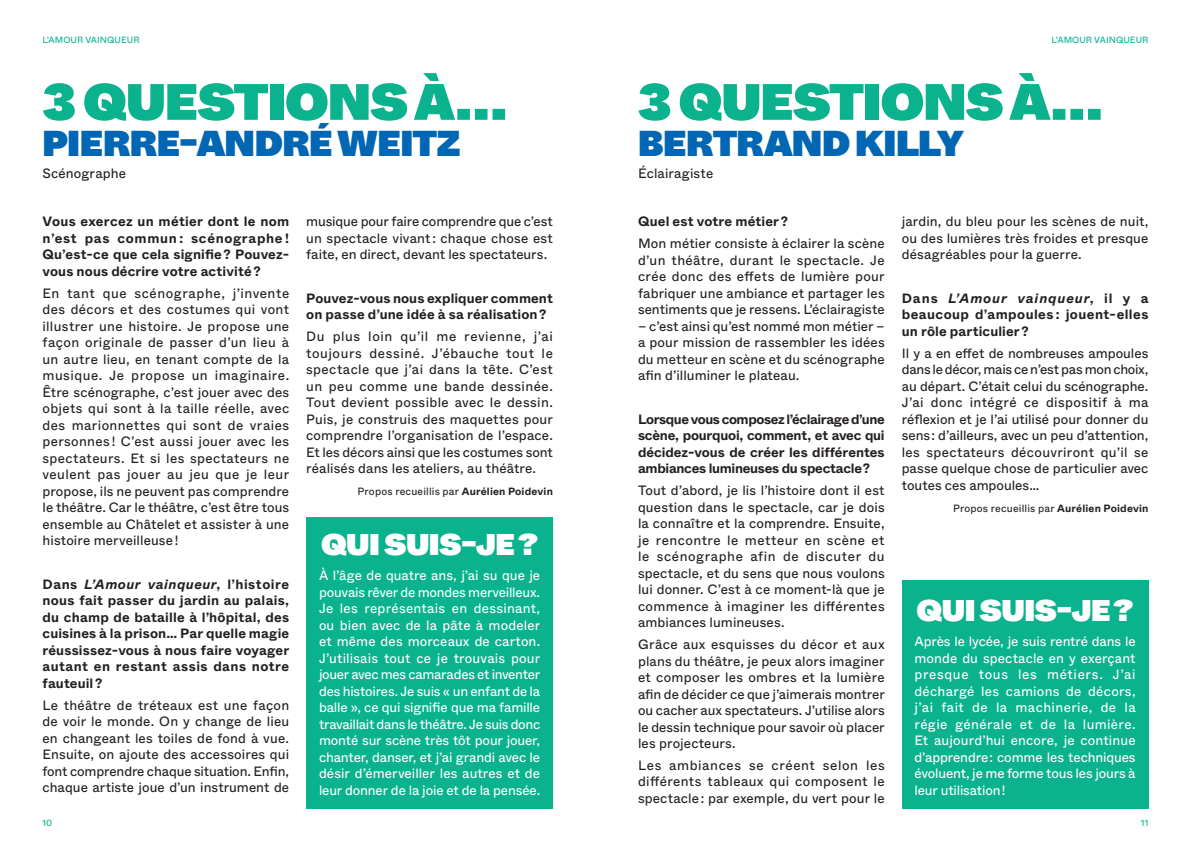
<style>
.page{position:relative;width:1191px;height:851px;background:#fff}
.page>*{position:absolute;margin:0;border:0;box-sizing:border-box;transform-origin:0 0}
.TITRES_34_PT{font:51px "ABC Whyte Super";letter-spacing:-.02em;color:#0ab38d}
.texte{font:36px "ABC Whyte Super";letter-spacing:-.015em;color:#0166b3}
.TITRES_34_PT-2{font:30px "ABC Whyte Super";letter-spacing:-.02em;color:#fff}
.texte-2{font:13.5px/16.5px "ABC Whyte";letter-spacing:.005em;color:#231f20;text-align:justify}
.texte-3{font:13.5px/16.5px "ABC Whyte";letter-spacing:-.01em;color:#fff;text-align:justify}
.texte-4{font:700 13.5px/16.5px "ABC Whyte";letter-spacing:.01em;color:#231f20;text-align:justify}
.texte-5{font:10.5px "ABC Whyte";letter-spacing:.015em;color:#231f20}
.t1{font:9px "ABC Whyte";color:#0ab38d}
.s1{font-style:italic}
.s2{font-weight:700}
</style>
<div class="page">
<div style="left:306px;top:516px;width:247px;height:292px;background:#0ab38d"></div>
<div style="left:901px;top:580px;width:247px;height:228px;background:#0ab38d"></div>
<p class="t1" style="left:43px;top:34px;width:99px">L’AMOUR VAINQUEUR</p>
<p class="t1" style="left:1051px;top:34px;width:99px">L’AMOUR VAINQUEUR</p>
<p class="TITRES_34_PT" style="left:43px;top:66px;width:466px">3 QUESTIONS À…</p>
<p class="texte" style="left:43px;top:118px;width:419px">PIERRE-ANDRÉ WEITZ</p>
<p class="texte-2" style="left:43px;top:165px;width:85px">Scénographe</p>
<p class="texte-4" style="left:43px;top:213px;width:248px">Vous exercez un métier dont le nom n’est pas commun : scénographe !<br>Qu’est-ce que cela signifie ? Pouvez&shy;vous nous décrire votre activité ?</p>
<p class="texte-2" style="left:43px;top:284px;width:248px">En tant que scénographe, j’invente des décors et des costumes qui vont illustrer une histoire. Je propose une façon originale de passer d’un lieu à un autre lieu, en tenant compte de la musique. Je propose un imaginaire.<br>Être scénographe, c’est jouer avec des objets qui sont à la taille réelle, avec des marionnettes qui sont de vraies personnes ! C’est aussi jouer avec les spectateurs. Et si les spectateurs ne veulent pas jouer au jeu que je leur propose, ils ne peuvent pas comprendre le théâtre. Car le théâtre, c’est être tous ensemble au Châtelet et assister à une histoire merveilleuse !</p>
<p class="texte-4" style="left:43px;top:576px;width:248px">Dans <span class="s1">L’Amour vainqueur</span>, l’histoire nous fait passer du jardin au palais, du champ de bataille à l’hôpital, des cuisines à la prison… Par quelle magie réussissez-vous à nous faire voyager autant en restant assis dans notre fauteuil ?</p>
<p class="texte-2" style="left:43px;top:696px;width:248px">Le théâtre de tréteaux est une façon de voir le monde. On y change de lieu en changeant les toiles de fond à vue.<br>Ensuite, on ajoute des accessoires qui font comprendre chaque situation. Enfin, chaque artiste joue d’un instrument de</p>
<p class="texte-2" style="left:306px;top:213px;width:248px">musique pour faire comprendre que c’est un spectacle vivant : chaque chose est faite, en direct, devant les spectateurs.</p>
<p class="texte-4" style="left:306px;top:290px;width:248px">Pouvez-vous nous expliquer comment on passe d’une idée à sa réalisation ?</p>
<p class="texte-2" style="left:306px;top:328px;width:248px">Du plus loin qu’il me revienne, j’ai toujours dessiné. J’ébauche tout le spectacle que j’ai dans la tête. C’est un peu comme une bande dessinée.<br>Tout devient possible avec le dessin.<br>Puis, je construis des maquettes pour comprendre l’organisation de l’espace.<br>Et les décors ainsi que les costumes sont réalisés dans les ateliers, au théâtre.</p>
<p class="texte-5" style="left:357px;top:484px;width:197px">Propos recueillis par <span class="s2">Aurélien Poidevin</span></p>
<p class="TITRES_34_PT-2" style="left:321px;top:523px;width:219px">QUI SUIS-JE ?</p>
<p class="texte-3" style="left:319px;top:567px;width:223px">À l’âge de quatre ans, j’ai su que je pouvais rêver de mondes merveilleux.<br>Je les représentais en dessinant, ou bien avec de la pâte à modeler et même des morceaux de carton.<br>J’utilisais tout ce je trouvais pour jouer avec mes camarades et inventer des histoires. Je suis « un enfant de la balle », ce qui signifie que ma famille travaillait dans le théâtre. Je suis donc monté sur scène très tôt pour jouer, chanter, danser, et j’ai grandi avec le désir d’émerveiller les autres et de leur donner de la joie et de la pensée.</p>
<p class="TITRES_34_PT" style="left:638px;top:66px;width:466px">3 QUESTIONS À…</p>
<p class="texte" style="left:638px;top:118px;width:327px">BERTRAND KILLY</p>
<p class="texte-2" style="left:638px;top:165px;width:77px">Éclairagiste</p>
<p class="texte-4" style="left:638px;top:213px;width:151px">Quel est votre métier ?</p>
<p class="texte-2" style="left:638px;top:235px;width:248px">Mon métier consiste à éclairer la scène d’un théâtre, durant le spectacle. Je crée donc des effets de lumière pour fabriquer une ambiance et partager les sentiments que je ressens. L’éclairagiste</p>
<p class="texte-2" style="left:638px;top:317px;width:248px">– c’est ainsi qu’est nommé mon métier – a pour mission de rassembler les idées du metteur en scène et du scénographe afin d’illuminer le plateau.</p>
<p class="texte-4" style="left:638px;top:411px;width:248px">Lorsque vous composez l’éclairage d’une scène, pourquoi, comment, et avec qui décidez-vous de créer les différentes ambiances lumineuses du spectacle ?</p>
<p class="texte-2" style="left:638px;top:482px;width:248px">Tout d’abord, je lis l’histoire dont il est question dans le spectacle, car je dois la connaître et la comprendre. Ensuite, je rencontre le metteur en scène et le scénographe afin de discuter du spectacle, et du sens que nous voulons lui donner. C’est à ce moment-là que je commence à imaginer les différentes ambiances lumineuses.</p>
<p class="texte-2" style="left:638px;top:636px;width:248px">Grâce aux esquisses du décor et aux plans du théâtre, je peux alors imaginer et composer les ombres et la lumière afin de décider ce que j’aimerais montrer ou cacher aux spectateurs. J’utilise alors le dessin technique pour savoir où placer les projecteurs.</p>
<p class="texte-2" style="left:638px;top:757px;width:248px">Les ambiances se créent selon les différents tableaux qui composent le spectacle : par exemple, du vert pour le</p>
<p class="texte-2" style="left:901px;top:213px;width:248px">jardin, du bleu pour les scènes de nuit, ou des lumières très froides et presque désagréables pour la guerre.</p>
<p class="texte-4" style="left:901px;top:290px;width:248px">Dans <span class="s1">L’Amour vainqueur</span>, il y a beaucoup d’ampoules : jouent-elles un rôle particulier ?</p>
<p class="texte-2" style="left:901px;top:345px;width:248px">Il y a en effet de nombreuses ampoules dans le décor, mais ce n’est pas mon choix, au départ. C’était celui du scénographe.<br>J’ai donc intégré ce dispositif à ma réflexion et je l’ai utilisé pour donner du sens : d’ailleurs, avec un peu d’attention, les spectateurs découvriront qu’il se passe quelque chose de particulier avec toutes ces ampoules…</p>
<p class="texte-5" style="left:953px;top:501px;width:197px">Propos recueillis par <span class="s2">Aurélien Poidevin</span></p>
<p class="TITRES_34_PT-2" style="left:916px;top:589px;width:219px">QUI SUIS-JE ?</p>
<p class="texte-3" style="left:914px;top:633px;width:223px">Après le lycée, je suis rentré dans le monde du spectacle en y exerçant presque tous les métiers. J’ai déchargé les camions de décors, j’ai fait de la machinerie, de la régie générale et de la lumière.<br>Et aujourd’hui encore, je continue d’apprendre : comme les techniques évoluent, je me forme tous les jours à leur utilisation !</p>
<p class="t1" style="left:43px;top:817px;width:11px">10</p>
<p class="t1" style="left:1141px;top:817px;width:9px">11</p>
</div>
